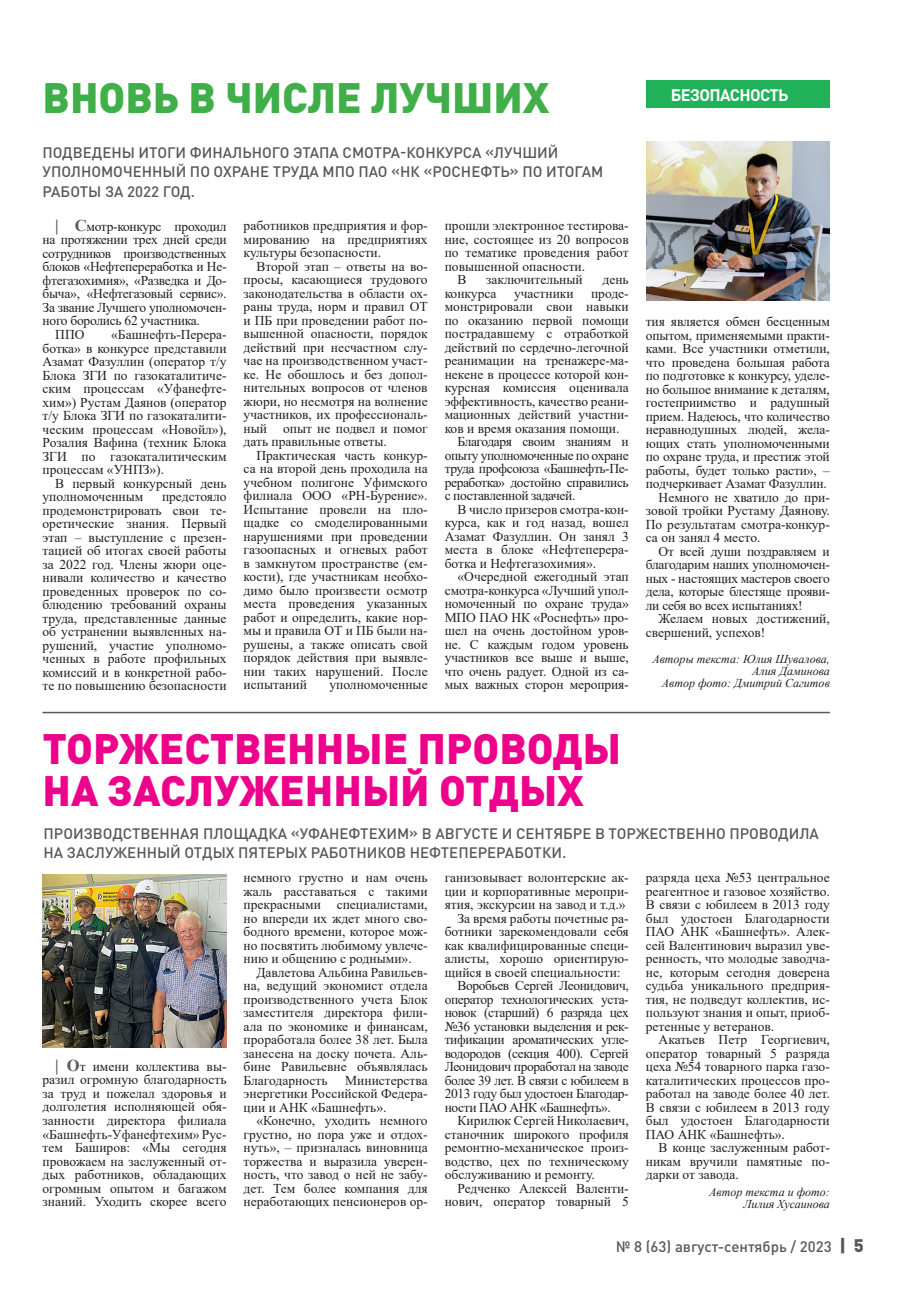
<style>
.page{position:relative;width:915px;height:1306px;background:#fff}
.page>*{position:absolute;margin:0;border:0;box-sizing:border-box;transform-origin:0 0}
.ЗАГОЛОВОК{font:900 42px "DIN Pro";color:#ed028c}
.ЗАГОЛОВОК-2{font:900 42px "DIN Pro";color:#40ae49}
.подзаголовок{font:700 16.5px "DIN Pro";letter-spacing:-.04em;color:#fff}
._1_абзац{font:500 15px/19.5px "DIN Pro";color:#57585a}
.текст{font:13.5px/13.5px "Times New Roman";color:#231f20;text-align:justify}
.Авторы{font:italic 12px/12px "Times New Roman";color:#231f20;text-align:right}
.s1{font-weight:700;font-size:16.5px;color:#57585a}
.s2{font-weight:900;font-size:18px}
</style>
<div class="page">
<img style="left:646px;top:141px;width:183px;height:159px">
<hr style="left:43px;top:711px;width:786px;height:2px;background:#57585a">
<div style="left:646px;top:81px;width:183px;height:27px;background:#21b259"></div>
<img style="left:43px;top:874px;width:184px;height:173px">
<p class="ЗАГОЛОВОК-2" style="left:43px;top:69px;width:508px">ВНОВЬ В ЧИСЛЕ ЛУЧШИХ</p>
<p class="_1_абзац" style="left:43px;top:142px;width:562px">ПОДВЕДЕНЫ ИТОГИ ФИНАЛЬНОГО ЭТАПА СМОТРА-КОНКУРСА «ЛУЧШИЙ<br>УПОЛНОМОЧЕННЫЙ ПО ОХРАНЕ ТРУДА МПО ПАО «НК «РОСНЕФТЬ» ПО ИТОГАМ<br>РАБОТЫ ЗА 2022 ГОД.</p>
<p class="текст" style="left:43px;top:219px;width:185px;text-indent:13px"><span class="s1">| С</span>мотр-конкурс проходил на протяжении трех дней среди сотрудников производственных блоков «Нефтепереработка и Не&shy;фтегазохимия», «Разведка и До&shy;быча», «Нефтегазовый сервис».<br>За звание Лучшего уполномочен&shy;ного боролись 62 участника.</p>
<p class="текст" style="left:55px;top:327px;width:31px">ППО</p>
<p class="текст" style="left:243px;top:218px;width:185px">работников предприятия и фор&shy;мированию на предприятиях культуры безопасности.</p>
<p class="текст" style="left:243px;top:259px;width:185px;text-indent:13px">Второй этап – ответы на во&shy;просы, касающиеся трудового законодательства в области ох&shy;раны труда, норм и правил ОТ и ПБ при проведении работ по&shy;вышенной опасности, порядок действий при несчастном слу&shy;чае на производственном участ&shy;ке. Не обошлось и без допол&shy;нительных вопросов от членов жюри, но несмотря на волнение участников, их профессиональ&shy;ный опыт не подвел и помог дать правильные ответы.</p>
<p class="текст" style="left:243px;top:448px;width:185px;text-indent:13px">Практическая часть конкур&shy;са на второй день проходила на учебном полигоне Уфимского филиала ООО «РН-Бурение».<br>Испытание провели на пло&shy;щадке со смоделированными нарушениями при проведении газоопасных и огневых работ в замкнутом пространстве (ем&shy;кости), где участникам необхо&shy;димо было произвести осмотр места проведения указанных работ и определить, какие нор&shy;мы и правила ОТ и ПБ были на&shy;рушены, а также описать свой порядок действия при выявле&shy;нии таких нарушений. После испытаний</p>
<p class="текст" style="left:444px;top:218px;width:185px">прошли электронное тестирова&shy;ние, состоящее из 20 вопросов по тематике проведения работ повышенной опасности.</p>
<p class="текст" style="left:457px;top:272px;width:11px">В</p>
<p class="текст" style="left:486px;top:272px;width:98px">заключительный</p>
<p class="текст" style="left:602px;top:272px;width:28px">день</p>
<p class="текст" style="left:444px;top:286px;width:53px">конкурса</p>
<p class="текст" style="left:514px;top:286px;width:61px">участники</p>
<p class="текст" style="left:444px;top:286px;width:185px;text-indent:146px">проде&shy;монстрировали свои навыки по оказанию первой помощи пострадавшему с отработкой действий по сердечно-легочной реанимации на тренажере-ма&shy;некене в процессе которой кон&shy;курсная комиссия оценивала эффективность, качество реани&shy;мационных действий участни&shy;ков и время оказания помощи.</p>
<p class="текст" style="left:444px;top:434px;width:185px;text-indent:13px">Благодаря своим знаниям и опыту уполномоченные по охране труда профсоюза «Башнефть-Пе&shy;реработка» достойно справились с поставленной задачей.</p>
<p class="текст" style="left:444px;top:502px;width:185px;text-indent:13px">В число призеров смотра-кон&shy;курса, как и год назад, вошел Азамат Фазуллин. Он занял 3 места в блоке «Нефтеперера&shy;ботка и Нефтегазохимия».</p>
<p class="текст" style="left:444px;top:569px;width:185px;text-indent:13px">«Очередной ежегодный этап смотра-конкурса «Лучший упол&shy;номоченный по охране труда» МПО ПАО НК «Роснефть» про&shy;шел на очень достойном уров&shy;не. С каждым годом уровень участников все выше и выше, что очень радует. Одной из са&shy;мых важных сторон мероприя-</p>
<p class="текст" style="left:43px;top:327px;width:185px;text-indent:69px">«Башнефть-Перера&shy;ботка» в конкурсе представили Азамат Фазуллин (оператор т/у Блока ЗГИ по газокаталитиче&shy;ским процессам «Уфанефте&shy;хим») Рустам Даянов (оператор т/у Блока ЗГИ по газокаталити&shy;ческим процессам «Новойл»), Розалия Вафина (техник Блока ЗГИ по газокаталитическим процессам «УНПЗ»).</p>
<p class="текст" style="left:43px;top:476px;width:185px;text-indent:13px">В первый конкурсный день уполномоченным</p>
<p class="текст" style="left:43px;top:489px;width:185px;text-indent:119px">предстояло продемонстрировать свои те&shy;оретические знания. Первый этап – выступление с презен&shy;тацией об итогах своей работы за 2022 год. Члены жюри оце&shy;нивали количество и качество проведенных проверок по со&shy;блюдению требований охраны труда, представленные данные об устранении выявленных на&shy;рушений, участие уполномо&shy;ченных в работе профильных комиссий и в конкретной рабо&shy;те по повышению безопасности</p>
<p class="текст" style="left:329px;top:677px;width:100px">уполномоченные</p>
<p class="ЗАГОЛОВОК" style="left:43px;top:720px;width:579px">ТОРЖЕСТВЕННЫЕ ПРОВОДЫ</p>
<p class="ЗАГОЛОВОК" style="left:43px;top:762px;width:542px">НА ЗАСЛУЖЕННЫЙ ОТДЫХ</p>
<p class="подзаголовок" style="left:670px;top:84px;width:119px">БЕЗОПАСНОСТЬ</p>
<p class="текст" style="left:645px;top:314px;width:185px">тия является обмен бесценным опытом, применяемыми практи&shy;ками. Все участники отметили, что проведена большая работа по подготовке к конкурсу, уделе&shy;но большое внимание к деталям, гостеприимство и радушный прием. Надеюсь, что количество неравнодушных людей, жела&shy;ющих стать уполномоченными по охране труда, и престиж этой работы, будет только расти», – подчеркивает Азамат Фазуллин.</p>
<p class="текст" style="left:645px;top:490px;width:185px;text-indent:13px">Немного не хватило до при&shy;зовой тройки Рустаму Даянову.<br>По результатам смотра-конкур&shy;са он занял 4 место.</p>
<p class="текст" style="left:645px;top:544px;width:185px;text-indent:13px">От всей души поздравляем и благодарим наших уполномочен&shy;ных - настоящих мастеров своего дела, которые блестяще прояви&shy;ли себя во всех испытаниях!</p>
<p class="текст" style="left:645px;top:611px;width:185px;text-indent:13px">Желаем новых достижений, свершений, успехов!</p>
<p class="Авторы" style="left:652px;top:653px;width:179px">Авторы текста: Юлия Шувалова,<br>Алия Даминова</p>
<p class="Авторы" style="left:661px;top:677px;width:169px">Автор фото: Дмитрий Сагитов</p>
<p class="_1_абзац" style="left:44px;top:823px;width:776px">ПРОИЗВОДСТВЕННАЯ ПЛОЩАДКА «УФАНЕФТЕХИМ» В АВГУСТЕ И СЕНТЯБРЕ В ТОРЖЕСТВЕННО ПРОВОДИЛА<br>НА ЗАСЛУЖЕННЫЙ ОТДЫХ ПЯТЕРЫХ РАБОТНИКОВ НЕФТЕПЕРЕРАБОТКИ.</p>
<p class="текст" style="left:43px;top:1059px;width:185px;text-indent:13px"><span class="s1">| О</span>т имени коллектива вы&shy;разил огромную благодарность за труд и пожелал здоровья и долголетия исполняющей обя&shy;занности директора филиала «Башнефть-Уфанефтехим» Рус&shy;тем Баширов: «Мы сегодня провожаем на заслуженный от&shy;дых работников, обладающих огромным опытом и багажом знаний. Уходить скорее всего</p>
<p class="текст" style="left:243px;top:870px;width:185px">немного грустно и нам очень жаль расставаться с такими прекрасными специалистами, но впереди их ждет много сво&shy;бодного времени, которое мож&shy;но посвятить любимому увлече&shy;нию и общению с родными».</p>
<p class="текст" style="left:243px;top:965px;width:185px;text-indent:13px">Давлетова Альбина Равильев&shy;на, ведущий экономист отдела производственного учета Блок заместителя директора фили&shy;ала по экономике и финансам, проработала более 38 лет. Была занесена на доску почета. Аль&shy;бине Равильевне объявлялась Благодарность</p>
<p class="текст" style="left:243px;top:1073px;width:185px;text-indent:102px">Министерства энергетики Российской Федера&shy;ции и АНК «Башнефть».</p>
<p class="текст" style="left:243px;top:1113px;width:185px;text-indent:13px">«Конечно, уходить немного грустно, но пора уже и отдох&shy;нуть», – призналась виновница торжества и выразила уверен&shy;ность, что завод о ней не забу&shy;дет. Тем более компания для неработающих пенсионеров ор-</p>
<p class="текст" style="left:444px;top:870px;width:185px">ганизовывает волонтерские ак&shy;ции и корпоративные меропри&shy;ятия, экскурсии на завод и т.д.»</p>
<p class="текст" style="left:444px;top:911px;width:185px;text-indent:13px">За время работы почетные ра&shy;ботники зарекомендовали себя как квалифицированные специ&shy;алисты, хорошо ориентирую&shy;щийся в своей специальности:</p>
<p class="текст" style="left:444px;top:978px;width:185px;text-indent:13px">Воробьев Сергей Леонидович, оператор технологических уста&shy;новок (старший) 6 разряда цех №36 установки выделения и рек&shy;тификации ароматических угле&shy;водородов (секция 400). Сергей Леонидович проработал на заводе более 39 лет. В связи с юбилеем в 2013 году был удостоен Благодар&shy;ности ПАО АНК «Башнефть».</p>
<p class="текст" style="left:444px;top:1113px;width:185px;text-indent:13px">Кирилюк Сергей Николаевич, станочник широкого профиля ремонтно-механическое произ&shy;водство, цех по техническому обслуживанию и ремонту.</p>
<p class="текст" style="left:444px;top:1181px;width:185px;text-align:right">Редченко Алексей Валенти&shy;нович, оператор товарный 5</p>
<p class="текст" style="left:645px;top:870px;width:185px">разряда цеха №53 центральное реагентное и газовое хозяйство.<br>В связи с юбилеем в 2013 году был удостоен Благодарности ПАО АНК «Башнефть». Алек&shy;сей Валентинович выразил уве&shy;ренность, что молодые заводча&shy;не, которым сегодня доверена судьба уникального предприя&shy;тия, не подведут коллектив, ис&shy;пользуют знания и опыт, приоб&shy;ретенные у ветеранов.</p>
<p class="текст" style="left:645px;top:1032px;width:185px;text-indent:13px">Акатьев Петр Георгиевич, оператор товарный 5 разряда цеха №54 товарного парка газо&shy;каталитических процессов про&shy;работал на заводе более 40 лет.<br>В связи с юбилеем в 2013 году был удостоен Благодарности ПАО АНК «Башнефть».</p>
<p class="текст" style="left:645px;top:1140px;width:185px;text-indent:13px">В конце заслуженным работ&shy;никам вручили памятные по&shy;дарки от завода.</p>
<p class="Авторы" style="left:709px;top:1185px;width:122px">Автор текста и фото:</p>
<p class="Авторы" style="left:743px;top:1197px;width:88px">Лилия Хусаинова</p>
<p class="_1_абзац" style="left:616px;top:1235px;width:249px">№ 8 (63) август-сентябрь / 2023 <span class="s2">| 5</span></p>
</div>
